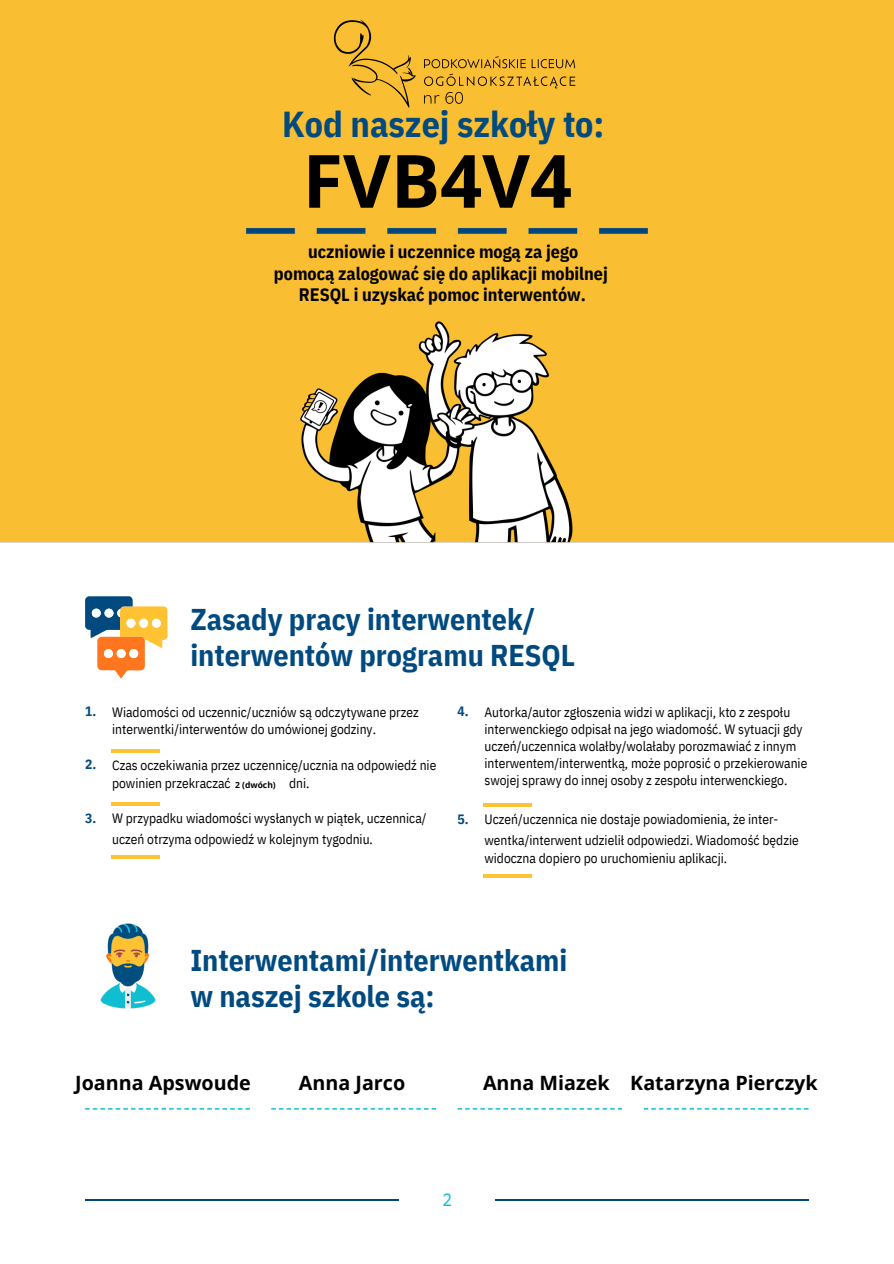
<style>
.page{position:relative;width:894px;height:1264px;background:#fff}
.page>*{position:absolute;margin:0;border:0;box-sizing:border-box;transform-origin:0 0}
.t1{font:700 73.5px "Open Sans";color:#000}
.t2{font:700 36px "IBM Plex Sans Cond";color:#004a80}
.t3{font:700 30px/36px "IBM Plex Sans Cond";color:#004a80}
.t4{font:700 19.65px "Open Sans";color:#000}
.t5{font:700 18px "IBM Plex Sans Cond";color:#000}
.t6{font:18px "IBM Plex Sans Cond";color:#10bed2}
.t7{font:13.5px/16.8px "IBM Plex Sans Cond";color:#000}
.t8{font:700 13.5px "IBM Plex Sans Cond";color:#004a80}
.t9{font:700 8.55px "Open Sans";color:#000}
</style>
<div class="page">
<hr style="left:111px;top:749px;width:48px;height:3px;background:#fec232">
<hr style="left:111px;top:802px;width:48px;height:3px;background:#fec232">
<hr style="left:111px;top:855px;width:48px;height:3px;background:#fec232">
<img style="left:100px;top:923px;width:56px;height:86px">
<svg style="left:85px;top:596px;width:82px;height:82px"></svg>
<div style="left:104px;top:608px;width:9px;height:9px;background:#fffffc;border-radius:50%"></div>
<div style="left:92px;top:608px;width:9px;height:9px;background:#fffffc;border-radius:50%"></div>
<div style="left:129px;top:649px;width:9px;height:9px;background:#fcfffc;border-radius:50%"></div>
<div style="left:104px;top:649px;width:9px;height:9px;background:#fcfffc;border-radius:50%"></div>
<div style="left:117px;top:649px;width:9px;height:9px;background:#fcfffc;border-radius:50%"></div>
<svg style="left:85px;top:1108px;width:165px;height:1px"></svg>
<hr style="left:85px;top:1199px;width:314px;height:1px;background:#004a80">
<svg style="left:271px;top:1108px;width:165px;height:1px"></svg>
<hr style="left:483px;top:803px;width:48px;height:3px;background:#fec232">
<hr style="left:483px;top:874px;width:48px;height:3px;background:#fec232">
<svg style="left:457px;top:1108px;width:165px;height:1px"></svg>
<hr style="left:494px;top:1199px;width:314px;height:1px;background:#004a80">
<img style="left:0;top:0;width:893px;height:543px">
<svg style="left:644px;top:1108px;width:164px;height:1px"></svg>
<img style="left:330px;top:16px;width:255px;height:98px">
<h3 class="t2" style="left:282px;top:100px;width:323px">Kod naszej szkoły to:</h3>
<h3 class="t1" style="left:302px;top:129px;width:271px">FVB4V4</h3>
<h4 class="t5" style="left:308px;top:240px;width:271px">uczniowie i uczennice mogą za jego</h4>
<h4 class="t5" style="left:274px;top:261px;width:335px">pomocą zalogować się do aplikacji mobilnej</h4>
<h4 class="t5" style="left:299px;top:283px;width:288px">RESQL i uzyskać pomoc interwentów.</h4>
<h6 class="t8" style="left:85px;top:702px;width:13px">1.</h6>
<h6 class="t8" style="left:85px;top:755px;width:13px">2.</h6>
<h6 class="t8" style="left:85px;top:808px;width:13px">3.</h6>
<h5 class="t3" style="left:190px;top:600px;width:386px">Zasady pracy interwentek/ interwentów programu RESQL</h5>
<p class="t7" style="left:112px;top:703px;width:308px">Wiadomości od uczennic/uczniów są odczytywane przez interwentki/interwentów do umówionej godziny.</p>
<h6 class="t7" style="left:112px;top:756px;width:325px">Czas oczekiwania przez uczennicę/ucznia na odpowiedź nie</h6>
<h5 class="t7" style="left:112px;top:774px;width:120px">powinien przekraczać</h5>
<h6 class="t7" style="left:289px;top:774px;width:22px">dni.</h6>
<h5 class="t7" style="left:112px;top:808px;width:316px;line-height:20.2px">W przypadku wiadomości wysłanych w piątek, uczennica/ uczeń otrzyma odpowiedź w kolejnym tygodniu.</h5>
<h4 class="t9" style="left:235px;top:779px;width:42px">2 (dwóch)</h4>
<h6 class="t8" style="left:457px;top:702px;width:13px">4.</h6>
<h5 class="t8" style="left:457px;top:809px;width:13px">5.</h5>
<h6 class="t7" style="left:484px;top:703px;width:324px">Autorka/autor zgłoszenia widzi w aplikacji, kto z zespołu interwenckiego odpisał na jego wiadomość. W sytuacji gdy uczeń/uczennica wolałby/wolałaby porozmawiać z innym interwentem/interwentką, może poprosić o przekierowanie swojej sprawy do innej osoby z zespołu interwenckiego.</h6>
<p class="t7" style="left:484px;top:809px;width:316px;line-height:20.2px">Uczeń/uczennica nie dostaje powiadomienia, że inter&shy;wentka/interwent udzielił odpowiedzi. Wiadomość będzie</p>
<p class="t7" style="left:484px;top:849px;width:244px">widoczna dopiero po uruchomieniu aplikacji.</p>
<h5 class="t3" style="left:190px;top:941px;width:378px">Interwentami/interwentkami w naszej szkole są:</h5>
<h4 class="t4" style="left:75px;top:1069px;width:177px">Joanna Apswoude</h4>
<h4 class="t4" style="left:299px;top:1069px;width:108px">Anna Jarco</h4>
<h4 class="t4" style="left:483px;top:1069px;width:128px">Anna Miazek</h4>
<p class="t4" style="left:630px;top:1069px;width:189px">Katarzyna Pierczyk</p>
<h1 class="t6" style="left:442px;top:1187px;width:11px">2</h1>
</div>
